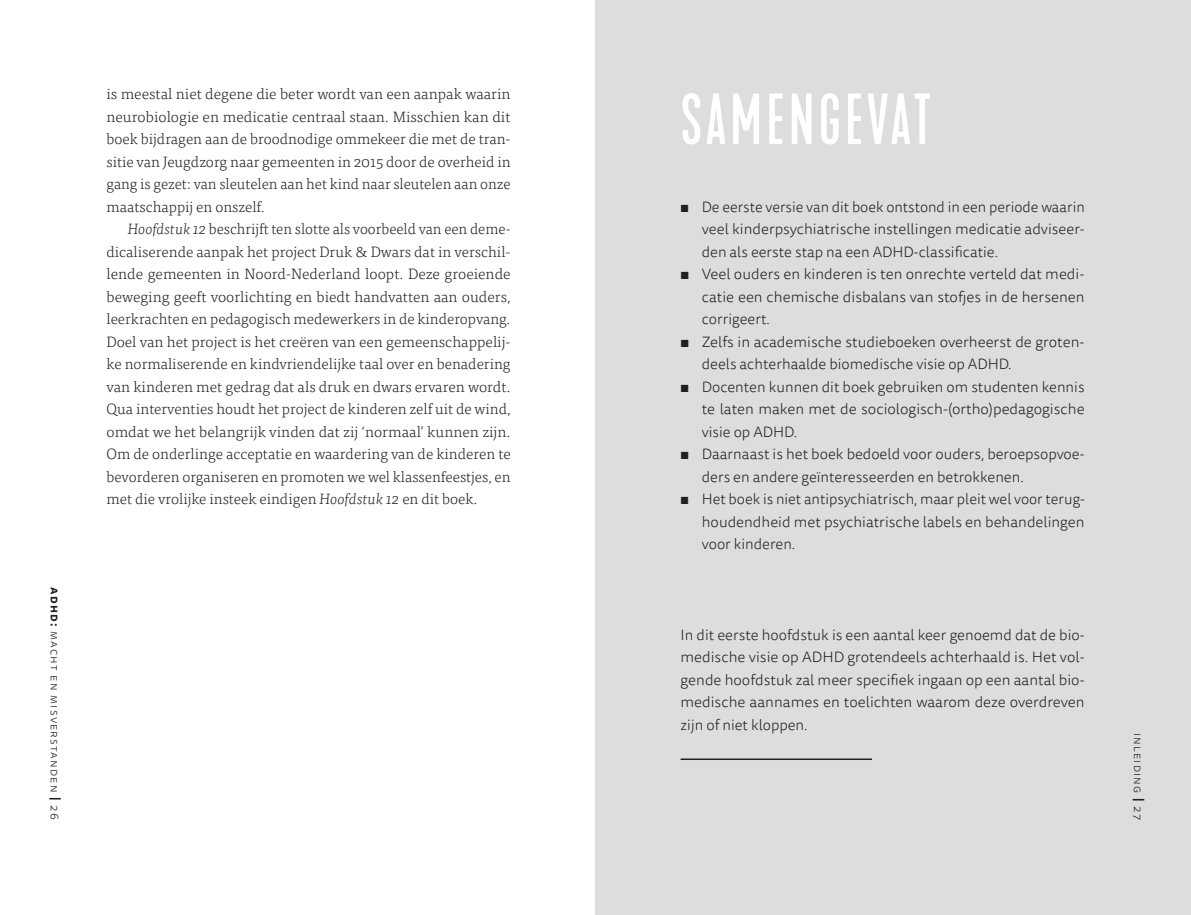
<style>
.page{position:relative;width:1191px;height:915px;background:#fff}
.page>*{position:absolute;margin:0;border:0;box-sizing:border-box;transform-origin:0 0}
.t1{font:condensed 67.5px "Kapra Neue";letter-spacing:.05em;color:#fff}
.t2{font:300 15px/22.5px "Tisa Pro";color:#231f20;text-align:justify}
.t3{font:300 15px/22.5px "Tisa Sans Pro";color:#231f20;text-align:justify}
.t4{font:300 12px "Tisa Sans Pro";letter-spacing:.1em;color:#231f20}
.s1{font-weight:700}
.s2{font-style:italic}
</style>
<div class="page">
<div style="left:595px;top:0;width:596px;height:914px;background:#dcdddf"></div>
<hr style="left:680px;top:758px;width:192px;height:1px;background:#231f20">
<p class="t4" style="left:63px;top:587px;width:234px;rotate:90deg"><span class="s1">adhd:</span> macht en misverstanden <span class="s1">|</span> 26</p>
<p class="t2" style="left:106px;top:82px;width:405px">is meestal niet degene die beter wordt van een aanpak waarin neurobiologie en medicatie centraal staan. Misschien kan dit boek bijdragen aan de broodnodige ommekeer die met de tran&shy;sitie van Jeugdzorg naar gemeenten in 2015 door de overheid in gang is gezet: van sleutelen aan het kind naar sleutelen aan onze maatschappij en onszelf.</p>
<p class="t2" style="left:106px;top:217px;width:406px;text-indent:21px"><span class="s2">Hoofdstuk 12</span> beschrijft ten slotte als voorbeeld van een deme&shy;dicaliserende aanpak het project Druk &amp; Dwars dat in verschil&shy;lende gemeenten in Noord-Nederland loopt. Deze groeiende beweging geeft voorlichting en biedt handvatten aan ouders, leerkrachten en pedagogisch medewerkers in de kinderopvang.<br>Doel van het project is het creëren van een gemeenschappelij&shy;ke normaliserende en kindvriendelijke taal over en benadering van kinderen met gedrag dat als druk en dwars ervaren wordt.<br>Qua interventies houdt het project de kinderen zelf uit de wind, omdat we het belangrijk vinden dat zij ‘normaal’ kunnen zijn.<br>Om de onderlinge acceptatie en waardering van de kinderen te bevorderen organiseren en promoten we wel klassenfeestjes, en met die vrolijke insteek eindigen <span class="s2">Hoofdstuk 12</span> en dit boek.</p>
<h1 class="t1" style="left:680px;top:79px;width:252px">SAMENGEVAT</h1>
<p class="t3" style="left:702px;top:196px;width:384px;text-indent:-21px">▪ De eerste versie van dit boek ontstond in een periode waarin veel kinderpsychiatrische instellingen medicatie adviseer&shy;den als eerste stap na een ADHD-classificatie.</p>
<p class="t3" style="left:702px;top:263px;width:384px;text-indent:-21px">▪ Veel ouders en kinderen is ten onrechte verteld dat medi&shy;catie een chemische disbalans van stofjes in de hersenen corrigeert.</p>
<p class="t3" style="left:702px;top:331px;width:384px;text-indent:-21px">▪ Zelfs in academische studieboeken overheerst de groten&shy;deels achterhaalde biomedische visie op ADHD.</p>
<p class="t3" style="left:702px;top:376px;width:384px;text-indent:-21px">▪ Docenten kunnen dit boek gebruiken om studenten kennis te laten maken met de sociologisch-(ortho)pedagogische visie op ADHD.</p>
<p class="t3" style="left:702px;top:443px;width:384px;text-indent:-21px">▪ Daarnaast is het boek bedoeld voor ouders, beroepsopvoe&shy;ders en andere geïnteresseerden en betrokkenen.</p>
<p class="t3" style="left:702px;top:488px;width:384px;text-indent:-21px">▪ Het boek is niet antipsychiatrisch, maar pleit wel voor terug&shy;houdendheid met psychiatrische labels en behandelingen voor kinderen.</p>
<p class="t3" style="left:680px;top:623px;width:405px">In dit eerste hoofdstuk is een aantal keer genoemd dat de bio&shy;medische visie op ADHD grotendeels achterhaald is. Het vol&shy;gende hoofdstuk zal meer specifiek ingaan op een aantal bio&shy;medische aannames en toelichten waarom deze overdreven zijn of niet kloppen.</p>
<p class="t4" style="left:1146px;top:732px;width:88px;rotate:90deg">inleiding <span class="s1">|</span> 27</p>
</div>
